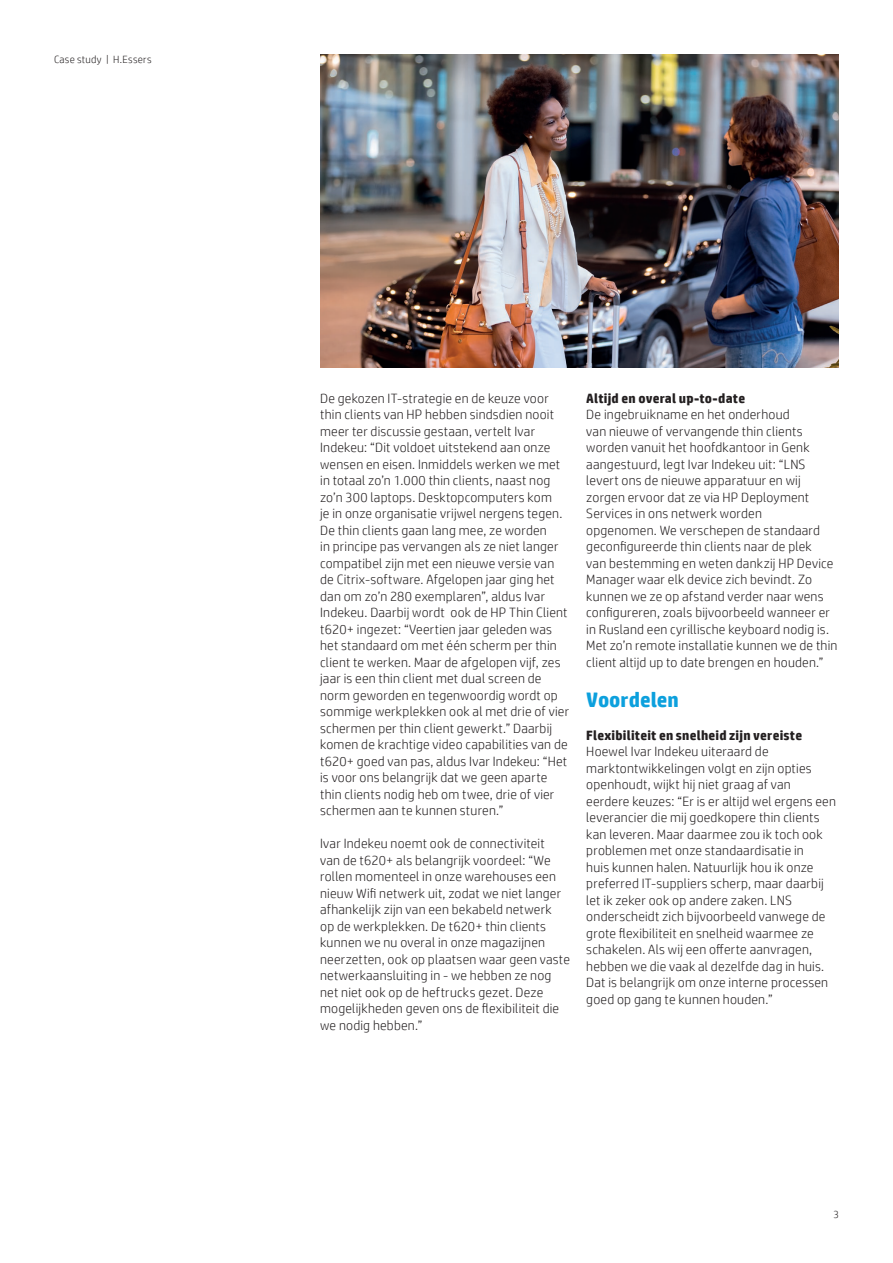
<style>
.page{position:relative;width:893px;height:1263px;background:#fff}
.page>*{position:absolute;margin:0;border:0;box-sizing:border-box;transform-origin:0 0}
.Subhead_14_16_bold_b{font:700 21px "HP Simplified";color:#0ca0dd}
.Body{font:300 13.5px/16.5px "HP Simplified";letter-spacing:.015em;color:#231f20}
.Body_header_bold{font:700 13.5px "HP Simplified";letter-spacing:.015em;color:#231f20}
.Title_descriptor{font:300 10.5px "HP Simplified";letter-spacing:.025em;color:#231f20}
.Page_number_left{font:300 10.5px "HP Simplified";color:#231f20}
</style>
<div class="page">
<img style="left:320px;top:54px;width:519px;height:314px">
<p class="Title_descriptor" style="left:54px;top:53px;width:99px">Case study | H.Essers</p>
<p class="Body" style="left:320px;top:390px;width:250px">De gekozen IT-strategie en de keuze voor thin clients van HP hebben sindsdien nooit meer ter discussie gestaan, vertelt Ivar Indekeu: “Dit voldoet uitstekend aan onze wensen en eisen. Inmiddels werken we met in totaal zo’n 1.000 thin clients, naast nog zo’n 300 laptops. Desktopcomputers kom<br>je in onze organisatie vrijwel nergens tegen.<br>De thin clients gaan lang mee, ze worden<br>in principe pas vervangen als ze niet langer compatibel zijn met een nieuwe versie van de Citrix-software. Afgelopen jaar ging het dan om zo’n 280 exemplaren”, aldus Ivar Indekeu. Daarbij wordt ook de HP Thin Client t620+ ingezet: “Veertien jaar geleden was het standaard om met één scherm per thin client te werken. Maar de afgelopen vijf, zes jaar is een thin client met dual screen de norm geworden en tegenwoordig wordt op sommige werkplekken ook al met drie of vier schermen per thin client gewerkt.” Daarbij komen de krachtige video capabilities van de t620+ goed van pas, aldus Ivar Indekeu: “Het is voor ons belangrijk dat we geen aparte thin clients nodig heb om twee, drie of vier schermen aan te kunnen sturen.”</p>
<p class="Body" style="left:320px;top:835px;width:251px">Ivar Indekeu noemt ook de connectiviteit<br>van de t620+ als belangrijk voordeel: “We rollen momenteel in onze warehouses een nieuw Wifi netwerk uit, zodat we niet langer afhankelijk zijn van een bekabeld netwerk<br>op de werkplekken. De t620+ thin clients kunnen we nu overal in onze magazijnen neerzetten, ook op plaatsen waar geen vaste netwerkaansluiting in - we hebben ze nog net niet ook op de heftrucks gezet. Deze mogelijkheden geven ons de flexibiliteit die we nodig hebben.”</p>
<p class="Body_header_bold" style="left:586px;top:390px;width:160px">Altijd en overal up-to-date</p>
<p class="Body" style="left:586px;top:406px;width:253px">De ingebruikname en het onderhoud<br>van nieuwe of vervangende thin clients worden vanuit het hoofdkantoor in Genk aangestuurd, legt Ivar Indekeu uit: “LNS levert ons de nieuwe apparatuur en wij zorgen ervoor dat ze via HP Deployment Services in ons netwerk worden<br>opgenomen. We verschepen de standaard geconfigureerde thin clients naar de plek<br>van bestemming en weten dankzij HP Device Manager waar elk device zich bevindt. Zo kunnen we ze op afstand verder naar wens configureren, zoals bijvoorbeeld wanneer er in Rusland een cyrillische keyboard nodig is.<br>Met zo’n remote installatie kunnen we de thin client altijd up to date brengen en houden.”</p>
<p class="Subhead_14_16_bold_b" style="left:586px;top:687px;width:94px">Voordelen</p>
<p class="Body_header_bold" style="left:586px;top:727px;width:217px">Flexibiliteit en snelheid zijn vereiste</p>
<p class="Body" style="left:586px;top:743px;width:251px">Hoewel Ivar Indekeu uiteraard de marktontwikkelingen volgt en zijn opties openhoudt, wijkt hij niet graag af van eerdere keuzes: “Er is er altijd wel ergens een leverancier die mij goedkopere thin clients kan leveren. Maar daarmee zou ik toch ook problemen met onze standaardisatie in<br>huis kunnen halen. Natuurlijk hou ik onze preferred IT-suppliers scherp, maar daarbij let ik zeker ook op andere zaken. LNS onderscheidt zich bijvoorbeeld vanwege de grote flexibiliteit en snelheid waarmee ze schakelen. Als wij een offerte aanvragen, hebben we die vaak al dezelfde dag in huis.<br>Dat is belangrijk om onze interne processen goed op gang te kunnen houden.”</p>
<p class="Page_number_left" style="left:833px;top:1208px;width:7px">3</p>
</div>
